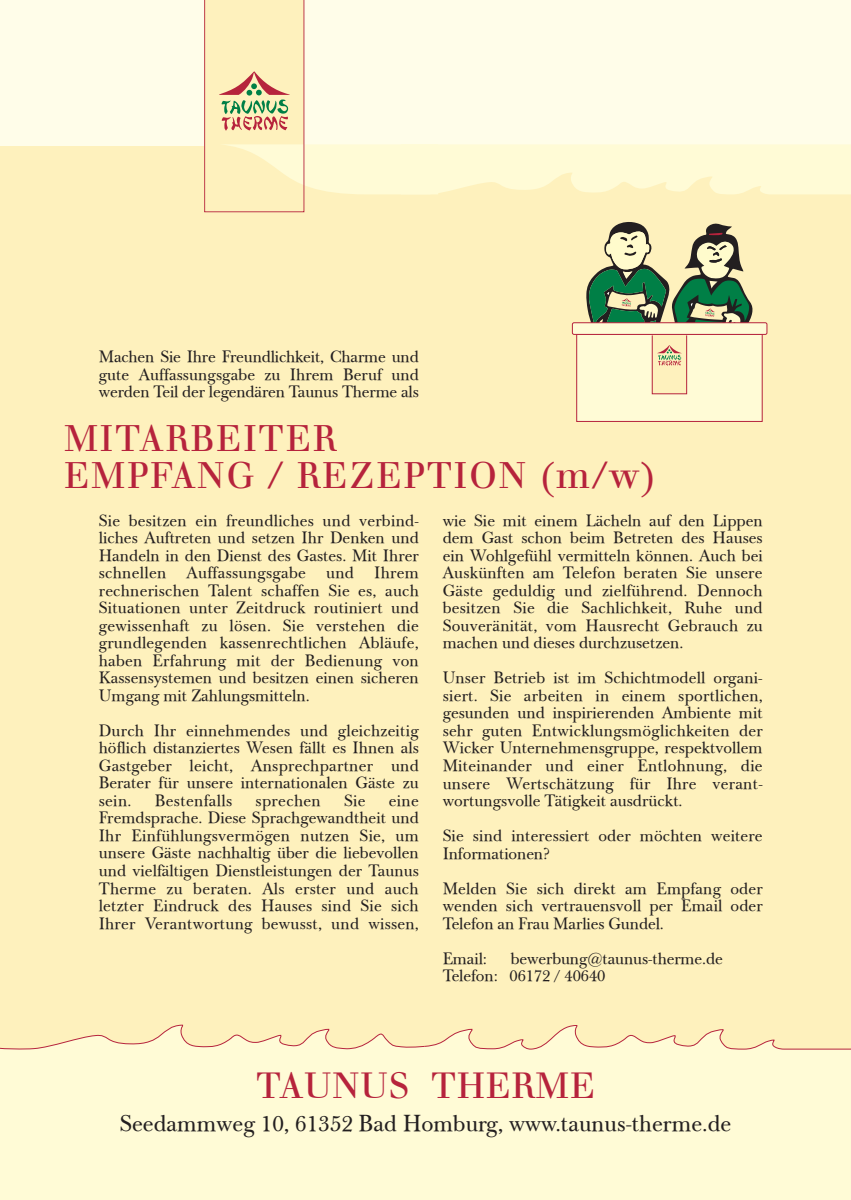
<style>
.page{position:relative;width:851px;height:1200px;background:#fff}
.page>*{position:absolute;margin:0;border:0;box-sizing:border-box;transform-origin:0 0}
.t1{font:36px/36.5px "Walbaum";letter-spacing:.05em;color:#b6233c}
.t2{font:35.5px "Walbaum";letter-spacing:.025em;color:#b6233c}
.t3{font:22.5px "Baskerville Classico";color:#231f20}
.t4{font:16px/17.5px "Baskerville Classico";color:#231f20;text-align:justify}
.t5{font:16px "Baskerville Classico";letter-spacing:.02em;color:#231f20}
</style>
<div class="page">
<div style="left:0;top:917px;width:850px;height:282px;background:#fffbd6"></div>
<div style="left:0;top:77px;width:850px;height:664px;background:#fef1bd"></div>
<div style="left:0;top:0;width:850px;height:145px;background:#fffde9"></div>
<div style="left:205px;top:0;width:99px;height:212px;background:#fef1bd"></div>
<svg style="left:219px;top:71px;width:71px;height:60px"></svg>
<hr style="left:303px;top:0;width:1px;height:212px;background:#b6233c">
<hr style="left:205px;top:211px;width:99px;height:1px;background:#b6233c">
<hr style="left:204px;top:0;width:1px;height:212px;background:#b6233c">
<svg style="left:224px;top:144px;width:626px;height:52px"></svg>
<div style="left:0;top:741px;width:850px;height:283px;background:#fef1bd"></div>
<svg style="left:0;top:1024px;width:850px;height:26px"></svg>
<div style="left:576px;top:334px;width:186px;height:87px;background:#fffbd6"></div>
<div style="left:572px;top:322px;width:194px;height:12px;background:#fffbd6;border-radius:2px"></div>
<div style="left:572px;top:322px;width:195px;height:12px;border:1px solid #b6233c;border-radius:2px"></div>
<div style="left:652px;top:335px;width:34px;height:58px;background:#fef1bd"></div>
<svg style="left:586px;top:222px;width:166px;height:160px"></svg>
<p class="t4" style="left:99px;top:348px;width:321px">Machen Sie Ihre Freundlichkeit, Charme und gute Auffassungsgabe zu Ihrem Beruf und werden Teil der legendären Taunus Therme als</p>
<h1 class="t1" style="left:64px;top:420px;width:593px">MITARBEITER<br>EMPFANG / REZEPTION (m/w)</h1>
<p class="t4" style="left:99px;top:511px;width:321px">Sie besitzen ein freundliches und verbind&shy;liches Auftreten und setzen Ihr Denken und Handeln in den Dienst des Gastes. Mit Ihrer schnellen</p>
<p class="t4" style="left:186px;top:564px;width:121px">Auffassungsgabe</p>
<p class="t4" style="left:326px;top:564px;width:30px">und</p>
<p class="t4" style="left:99px;top:564px;width:322px;text-indent:275px">Ihrem rechnerischen Talent schaffen Sie es, auch Situationen unter Zeitdruck routiniert und gewissenhaft zu lösen. Sie verstehen die grundlegenden kassenrechtlichen Abläufe, haben Erfahrung mit der Bedienung von Kassensystemen und besitzen einen sicheren Umgang mit Zahlungsmitteln.</p>
<p class="t4" style="left:99px;top:721px;width:322px">Durch Ihr einnehmendes und gleichzeitig höflich distanziertes Wesen fällt es Ihnen als Gastgeber leicht, Ansprechpartner und Berater für unsere internationalen Gäste zu sein.</p>
<p class="t5" style="left:155px;top:790px;width:79px">Bestenfalls</p>
<p class="t5" style="left:255px;top:790px;width:67px">sprechen</p>
<p class="t4" style="left:344px;top:791px;width:23px">Sie</p>
<p class="t4" style="left:99px;top:791px;width:321px;text-indent:290px">eine Fremdsprache. Diese Sprachgewandtheit und Ihr Einfühlungsvermögen nutzen Sie, um unsere Gäste nachhaltig über die liebevollen und vielfältigen Dienstleistungen der Taunus Therme zu beraten. Als erster und auch letzter Eindruck des Hauses sind Sie sich Ihrer Verantwortung bewusst, und wissen,</p>
<p class="t4" style="left:442px;top:511px;width:322px">wie Sie mit einem Lächeln auf den Lippen dem Gast schon beim Betreten des Hauses ein Wohlgefühl vermitteln können. Auch bei Auskünften am Telefon beraten Sie unsere Gäste geduldig und zielführend. Dennoch besitzen Sie die Sachlichkeit, Ruhe und Souveränität, vom Hausrecht Gebrauch zu machen und dieses durchzusetzen.</p>
<p class="t4" style="left:442px;top:669px;width:322px">Unser Betrieb ist im Schichtmodell organi&shy;siert. Sie arbeiten in einem sportlichen, gesunden und inspirierenden Ambiente mit sehr guten Entwicklungsmöglichkeiten der Wicker Unternehmensgruppe, respektvollem Miteinander und einer Entlohnung, die unsere Wertschätzung für Ihre verant&shy;wortungsvolle Tätigkeit ausdrückt.</p>
<p class="t4" style="left:442px;top:826px;width:321px">Sie sind interessiert oder möchten weitere<br>Informationen?</p>
<p class="t4" style="left:442px;top:879px;width:321px">Melden Sie sich direkt am Empfang oder wenden sich vertrauensvoll per Email oder Telefon an Frau Marlies Gundel.</p>
<p class="t4" style="left:442px;top:949px;width:46px">Email:</p>
<p class="t4" style="left:442px;top:949px;width:281px;text-indent:68px">bewerbung@taunus-therme.de<br>Telefon: 06172 / 40640</p>
<h2 class="t2" style="left:256px;top:1063px;width:340px">TAUNUS THERME</h2>
<h3 class="t3" style="left:120px;top:1108px;width:613px">Seedammweg 10, 61352 Bad Homburg, www.taunus-therme.de</h3>
</div>
